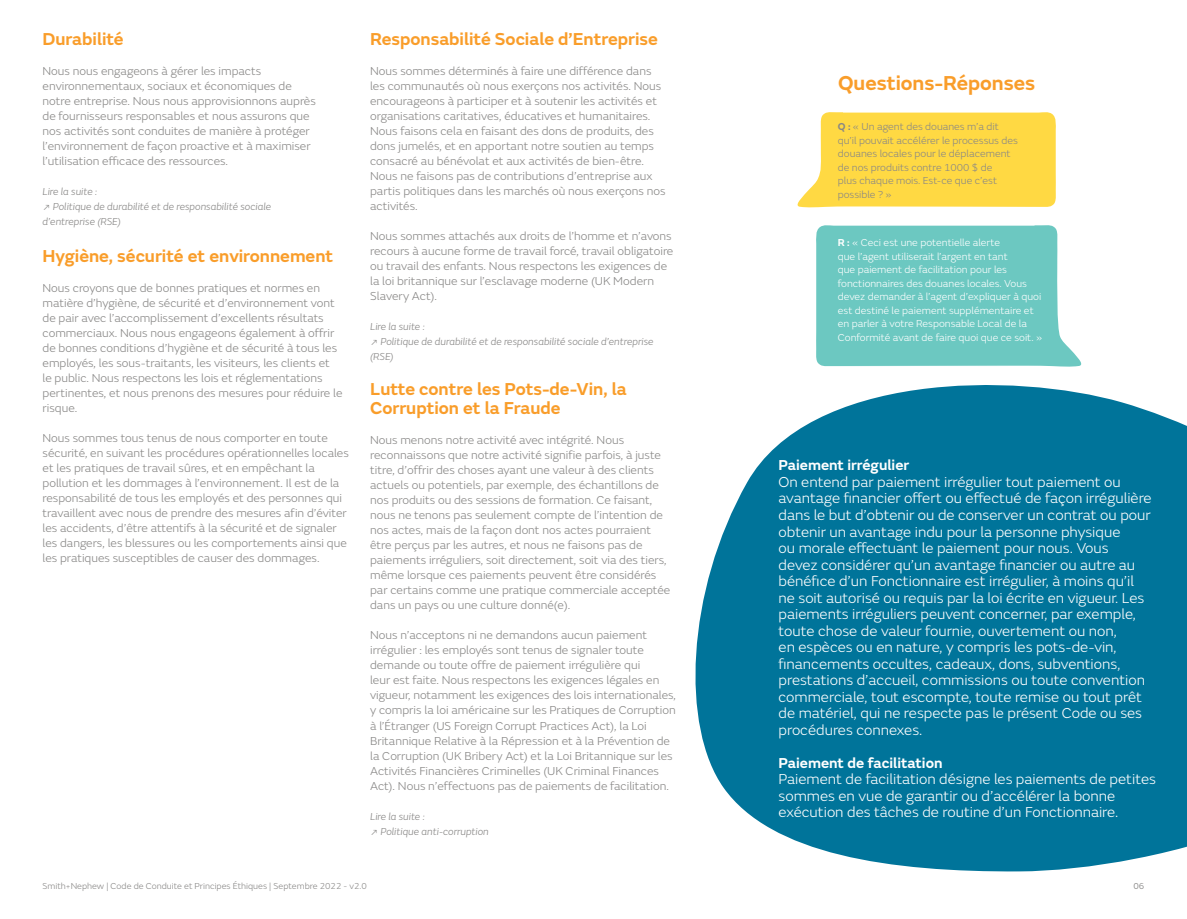
<style>
.page{position:relative;width:1187px;height:919px;background:#fff}
.page>*{position:absolute;margin:0;border:0;box-sizing:border-box;transform-origin:0 0}
.t1{font:600 21px "FS Emeric";color:#f99d2a}
.t2{font:600 18px/19.5px "FS Emeric";color:#f99d2a}
.t3{font:300 15px/16.5px "FS Emeric";color:#fff}
.t4{font:600 15px "FS Emeric";color:#fff}
.t5{font:300 12px/15px "FS Emeric";color:#888786}
.t6{font:300 10.5px/13.5px "FS Emeric";color:#fff}
.t7{font:italic 300 10.5px/15px "FS Emeric";color:#888786}
.t8{font:300 10.5px/13.5px "FS Emeric";color:#888786}
.t9{font:300 9px "FS Emeric";color:#888786}
.t10{font:9px "FS Emeric";color:#888786}
.s1{font-weight:600}
</style>
<div class="page">
<svg style="left:695px;top:385px;width:491px;height:487px;background:#1d84a5"></svg>
<svg style="left:816px;top:225px;width:266px;height:142px;background:#79cdc6"></svg>
<svg style="left:797px;top:112px;width:259px;height:96px;background:#ffdc54"></svg>
<h2 class="t2" style="left:43px;top:28px;width:83px">Durabilité</h2>
<p class="t5" style="left:43px;top:63px;width:275px">Nous nous engageons à gérer les impacts environnementaux, sociaux et économiques de notre entreprise. Nous nous approvisionnons auprès de fournisseurs responsables et nous assurons que nos activités sont conduites de manière à protéger l’environnement de façon proactive et à maximiser l’utilisation efficace des ressources.</p>
<p class="t7" style="left:43px;top:184px;width:230px">Lire la suite :<br>↗ Politique de durabilité et de responsabilité sociale d’entreprise (RSE)</p>
<h2 class="t2" style="left:43px;top:245px;width:292px">Hygiène, sécurité et environnement</h2>
<p class="t5" style="left:43px;top:280px;width:301px">Nous croyons que de bonnes pratiques et normes en matière d’hygiène, de sécurité et d’environnement vont de pair avec l’accomplissement d’excellents résultats commerciaux. Nous nous engageons également à offrir de bonnes conditions d’hygiène et de sécurité à tous les employés, les sous-traitants, les visiteurs, les clients et<br>le public. Nous respectons les lois et réglementations pertinentes, et nous prenons des mesures pour réduire le risque.</p>
<p class="t5" style="left:43px;top:430px;width:308px">Nous sommes tous tenus de nous comporter en toute sécurité, en suivant les procédures opérationnelles locales et les pratiques de travail sûres, et en empêchant la pollution et les dommages à l’environnement. Il est de la responsabilité de tous les employés et des personnes qui travaillent avec nous de prendre des mesures afin d’éviter les accidents, d’être attentifs à la sécurité et de signaler les dangers, les blessures ou les comportements ainsi que les pratiques susceptibles de causer des dommages.</p>
<h2 class="t2" style="left:370px;top:28px;width:289px">Responsabilité Sociale d’Entreprise</h2>
<p class="t5" style="left:370px;top:63px;width:297px">Nous sommes déterminés à faire une différence dans les communautés où nous exerçons nos activités. Nous encourageons à participer et à soutenir les activités et organisations caritatives, éducatives et humanitaires.<br>Nous faisons cela en faisant des dons de produits, des dons jumelés, et en apportant notre soutien au temps consacré au bénévolat et aux activités de bien-être.<br>Nous ne faisons pas de contributions d’entreprise aux partis politiques dans les marchés où nous exerçons nos activités.</p>
<p class="t5" style="left:370px;top:228px;width:305px">Nous sommes attachés aux droits de l’homme et n’avons recours à aucune forme de travail forcé, travail obligatoire ou travail des enfants. Nous respectons les exigences de la loi britannique sur l’esclavage moderne (UK Modern Slavery Act).</p>
<p class="t7" style="left:370px;top:319px;width:285px">Lire la suite :<br>↗ Politique de durabilité et de responsabilité sociale d’entreprise (RSE)</p>
<h2 class="t2" style="left:370px;top:377px;width:258px">Lutte contre les Pots-de-Vin, la<br>Corruption et la Fraude</h2>
<p class="t5" style="left:370px;top:432px;width:302px">Nous menons notre activité avec intégrité. Nous reconnaissons que notre activité signifie parfois, à juste titre, d’offrir des choses ayant une valeur à des clients actuels ou potentiels, par exemple, des échantillons de nos produits ou des sessions de formation. Ce faisant, nous ne tenons pas seulement compte de l’intention de nos actes, mais de la façon dont nos actes pourraient être perçus par les autres, et nous ne faisons pas de paiements irréguliers, soit directement, soit via des tiers, même lorsque ces paiements peuvent être considérés par certains comme une pratique commerciale acceptée dans un pays ou une culture donné(e).</p>
<p class="t5" style="left:370px;top:627px;width:307px">Nous n’acceptons ni ne demandons aucun paiement irrégulier : les employés sont tenus de signaler toute demande ou toute offre de paiement irrégulière qui<br>leur est faite. Nous respectons les exigences légales en vigueur, notamment les exigences des lois internationales, y compris la loi américaine sur les Pratiques de Corruption à l’Étranger (US Foreign Corrupt Practices Act), la Loi Britannique Relative à la Répression et à la Prévention de la Corruption (UK Bribery Act) et la Loi Britannique sur les Activités Financières Criminelles (UK Criminal Finances Act). Nous n’effectuons pas de paiements de facilitation.</p>
<p class="t7" style="left:370px;top:808px;width:120px">Lire la suite :<br>↗ Politique anti-corruption</p>
<h1 class="t1" style="left:838px;top:66px;width:198px">Questions-Réponses</h1>
<p class="t8" style="left:837px;top:119px;width:182px"><span class="s1">Q :</span> « Un agent des douanes m’a dit qu’il pouvait accélérer le processus des douanes locales pour le déplacement de nos produits contre 1000 $ de<br>plus chaque mois. Est-ce que c’est possible ? »</p>
<p class="t6" style="left:837px;top:235px;width:206px"><span class="s1">R :</span> « Ceci est une potentielle alerte<br>que l’agent utiliserait l’argent en tant<br>que paiement de facilitation pour les fonctionnaires des douanes locales. Vous devez demander à l’agent d’expliquer à quoi est destiné le paiement supplémentaire et en parler à votre Responsable Local de la Conformité avant de faire quoi que ce soit. »</p>
<p class="t4" style="left:778px;top:454px;width:132px">Paiement irrégulier</p>
<p class="t3" style="left:778px;top:473px;width:374px">On entend par paiement irrégulier tout paiement ou avantage financier offert ou effectué de façon irrégulière dans le but d’obtenir ou de conserver un contrat ou pour obtenir un avantage indu pour la personne physique<br>ou morale effectuant le paiement pour nous. Vous<br>devez considérer qu’un avantage financier ou autre au bénéfice d’un Fonctionnaire est irrégulier, à moins qu’il ne soit autorisé ou requis par la loi écrite en vigueur. Les paiements irréguliers peuvent concerner, par exemple, toute chose de valeur fournie, ouvertement ou non,<br>en espèces ou en nature, y compris les pots-de-vin, financements occultes, cadeaux, dons, subventions, prestations d’accueil, commissions ou toute convention commerciale, tout escompte, toute remise ou tout prêt de matériel, qui ne respecte pas le présent Code ou ses procédures connexes.</p>
<p class="t4" style="left:778px;top:751px;width:165px">Paiement de facilitation</p>
<p class="t3" style="left:778px;top:770px;width:379px">Paiement de facilitation désigne les paiements de petites sommes en vue de garantir ou d’accélérer la bonne exécution des tâches de routine d’un Fonctionnaire.</p>
<p class="t9" style="left:43px;top:879px;width:326px">Smith+Nephew | Code de Conduite et Principes Éthiques | Septembre 2022 - v2.0</p>
<p class="t10" style="left:1133px;top:879px;width:12px">06</p>
</div>
